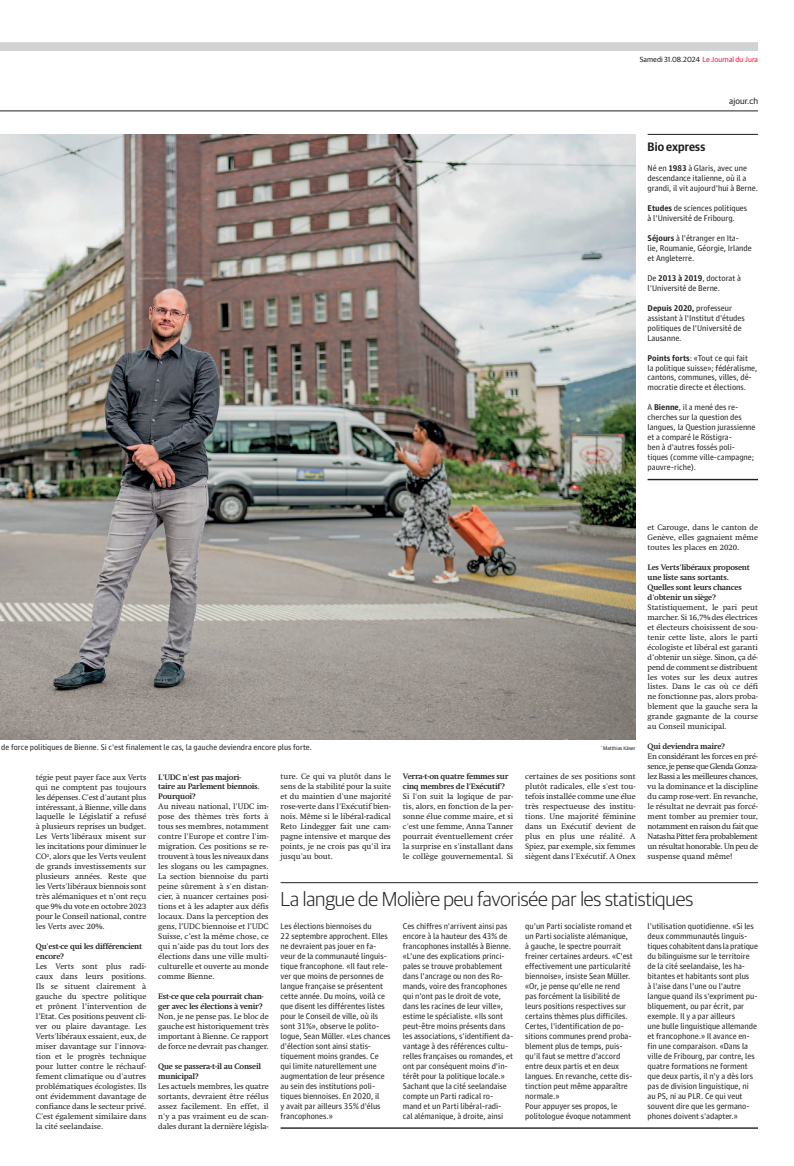
<style>
.page{position:relative;width:794px;height:1166px;background:#fff}
.page>*{position:absolute;margin:0;border:0;box-sizing:border-box;transform-origin:0 0}
.t1{font:300 20.12px "Guardian Sans";letter-spacing:-.005em;color:#231f20}
.t2{font:600 12.25px "Guardian Sans Narrow";letter-spacing:.01em;color:#231f20}
.t3{font:8.75px "Guardian Sans";letter-spacing:.01em;color:#231f20}
.t4{font:8.31px/10px "Guardian Agate Sans 1";letter-spacing:-.005em;color:#231f20}
.t5{font:8.05px/10px "Swift LT Pro";letter-spacing:-.005em;color:#231f20;text-align:justify}
.t6{font:700 8.05px/10px "Swift LT Pro";letter-spacing:-.03em;color:#231f20}
.t7{font:8.05px "Guardian Agate Sans 1";color:#231f20}
.t8{font:7.44px "Guardian Sans";letter-spacing:.01em;color:#231f20}
.t9{font:5.25px "Guardian Sans";letter-spacing:.01em;color:#231f20}
.s1{color:#ed1a40}
.s2{font-weight:700}
</style>
<div class="page">
<div style="left:0;top:42px;width:758px;height:9px;background:#d1d2d4"></div>
<hr style="left:0;top:111px;width:758px;height:1px;background:#231f20">
<img style="left:0;top:134px;width:635px;height:606px">
<hr style="left:281px;top:882px;width:477px;height:1px;background:#231f20">
<hr style="left:281px;top:1127px;width:477px;height:2px;background:#231f20">
<hr style="left:647px;top:134px;width:111px;height:1px;background:#231f20">
<hr style="left:647px;top:479px;width:111px;height:1px;background:#231f20">
<p class="t8" style="left:640px;top:54px;width:120px">Samedi 31.08.2024 <span class="s1">Le Journal du Jura</span></p>
<p class="t3" style="left:729px;top:94px;width:30px">ajour.ch</p>
<h2 class="t2" style="left:647px;top:138px;width:59px">Bio express</h2>
<p class="t4" style="left:647px;top:162px;width:112px">Né en <span class="s2">1983</span> à Glaris, avec une descendance italienne, où il a grandi, il vit aujourd'hui à Berne.</p>
<p class="t4" style="left:647px;top:202px;width:101px"><span class="s2">Etudes</span> de sciences politiques à l'Université de Fribourg.</p>
<p class="t4" style="left:647px;top:232px;width:106px"><span class="s2">Séjours</span> à l'étranger en Ita-<br>lie, Roumanie, Géorgie, Irlande et Angleterre.</p>
<p class="t4" style="left:647px;top:272px;width:95px">De <span class="s2">2013 à 2019</span>, doctorat à l'Université de Berne.</p>
<p class="t4" style="left:647px;top:302px;width:99px"><span class="s2">Depuis 2020,</span> professeur assistant à l'Institut d'études politiques de l'Université de<br>Lausanne.</p>
<p class="t4" style="left:647px;top:352px;width:111px"><span class="s2">Points forts</span>: «Tout ce qui fait<br>la politique suisse»; fédéralisme, cantons, communes, villes, dé&shy;mocratie directe et élections.</p>
<p class="t4" style="left:647px;top:402px;width:109px">A <span class="s2">Bienne</span>, il a mené des re&shy;cherches sur la question des langues, la Question jurassienne et a comparé le Röstigra-<br>ben à d'autres fossés poli&shy;tiques (comme ville-campagne; pauvre-riche).</p>
<p class="t5" style="left:647px;top:522px;width:112px">et Carouge, dans le canton de Genève, elles gagnaient même toutes les places en 2020.</p>
<p class="t6" style="left:647px;top:562px;width:104px">Les Verts'libéraux proposent une liste sans sortants.<br>Quelles sont leurs chances d'obtenir un siège?</p>
<p class="t5" style="left:647px;top:602px;width:112px">Statistiquement, le pari peut marcher. Si 16,7% des électrices et électeurs choisissent de sou&shy;tenir cette liste, alors le parti écologiste et libéral est garanti d’obtenir un siège. Sinon, ça dé&shy;pend de comment se distribuent les votes sur les deux autres listes. Dans le cas où ce défi ne fonctionne pas, alors proba&shy;blement que la gauche sera la grande gagnante de la course au Conseil municipal.</p>
<p class="t6" style="left:647px;top:741px;width:79px">Qui deviendra maire?</p>
<p class="t5" style="left:647px;top:751px;width:112px">En considérant les forces en pré&shy;sence, je pense que Glenda Gonza&shy;lez Bassi a les meilleures chances, vu la dominance et la discipline du camp rose-vert. En revanche, le résultat ne devrait pas forcé&shy;ment tomber au premier tour, notamment en raison du fait que Natasha Pittet fera probablement un résultat honorable. Un peu de suspense quand même!</p>
<p class="t7" style="left:1px;top:741px;width:312px">de force politiques de Bienne. Si c'est finalement le cas, la gauche deviendra encore plus forte.</p>
<p class="t9" style="left:600px;top:744px;width:37px">¨Matthias Käser</p>
<p class="t5" style="left:525px;top:771px;width:112px">certaines de ses positions sont plutôt radicales, elle s'est tou&shy;tefois installée comme une élue très respectueuse des institu&shy;tions. Une majorité féminine dans un Exécutif devient de plus en plus une réalité. A Spiez, par exemple, six femmes siègent dans l'Exécutif. A Onex</p>
<p class="t5" style="left:281px;top:772px;width:112px">ture. Ce qui va plutôt dans le sens de la stabilité pour la suite et du maintien d'une majorité rose-verte dans l'Exécutif bien&shy;nois. Même si le libéral-radical Reto Lindegger fait une cam&shy;pagne intensive et marque des points, je ne crois pas qu'il ira jusqu'au bout.</p>
<p class="t6" style="left:403px;top:771px;width:107px">Verra‑t‑on quatre femmes sur cinq membres de l'Exécutif?</p>
<p class="t5" style="left:36px;top:772px;width:112px">tégie peut payer face aux Verts qui ne comptent pas toujours les dépenses. C'est d'autant plus intéressant, à Bienne, ville dans laquelle le Législatif a refusé à plusieurs reprises un budget.<br>Les Verts'libéraux misent sur les incitations pour diminuer le CO<sup>2</sup>, alors que les Verts veulent de grands investissements sur plusieurs années. Reste que les Verts'libéraux biennois sont très alémaniques et n’ont reçu que 9% du vote en octobre 2023 pour le Conseil national, contre les Verts avec 20%.</p>
<p class="t6" style="left:36px;top:941px;width:108px">Qu'est‑ce qui les différencient encore?</p>
<p class="t5" style="left:36px;top:961px;width:112px">Les Verts sont plus radi&shy;caux dans leurs positions.<br>Ils se situent clairement à gauche du spectre politique et prônent l’intervention de l’Etat. Ces positions peuvent cli&shy;ver ou plaire davantage. Les Verts'libéraux essaient, eux, de miser davantage sur l'innova&shy;tion et le progrès technique pour lutter contre le réchauf&shy;fement climatique ou d'autres problématiques écologistes. Ils ont évidemment davantage de confiance dans le secteur privé.<br>C'est également similaire dans la cité seelandaise.</p>
<p class="t6" style="left:158px;top:772px;width:103px">L'UDC n'est pas majori&shy;taire au Parlement biennois.<br>Pourquoi?</p>
<p class="t5" style="left:158px;top:802px;width:112px">Au niveau national, l'UDC im&shy;pose des thèmes très forts à tous ses membres, notamment contre l'Europe et contre l'im&shy;migration. Ces positions se re&shy;trouvent à tous les niveaux dans les slogans ou les campagnes.<br>La section biennoise du parti peine sûrement à s'en distan&shy;cier, à nuancer certaines posi&shy;tions et à les adapter aux défis locaux. Dans la perception des gens, l’UDC biennoise et l’UDC Suisse, c’est la même chose, ce qui n’aide pas du tout lors des élections dans une ville multi&shy;culturelle et ouverte au monde comme Bienne.</p>
<p class="t6" style="left:158px;top:991px;width:107px">Est‑ce que cela pourrait chan&shy;ger avec les élections à venir?</p>
<p class="t5" style="left:158px;top:1011px;width:112px">Non, je ne pense pas. Le bloc de gauche est historiquement très important à Bienne. Ce rapport de force ne devrait pas changer.</p>
<p class="t6" style="left:158px;top:1061px;width:104px">Que se passera‑t‑il au Conseil municipal?</p>
<p class="t5" style="left:158px;top:1081px;width:112px">Les actuels membres, les quatre sortants, devraient être réélus assez facilement. En effet, il n'y a pas vraiment eu de scan&shy;dales durant la dernière législa-</p>
<p class="t5" style="left:403px;top:791px;width:112px">Si l'on suit la logique de par&shy;tis, alors, en fonction de la per&shy;sonne élue comme maire, et si c'est une femme, Anna Tanner pourrait éventuellement créer la surprise en s'installant dans le collège gouvernemental. Si</p>
<h1 class="t1" style="left:281px;top:884px;width:414px">La langue de Molière peu favorisée par les statistiques</h1>
<p class="t4" style="left:281px;top:921px;width:111px">Les élections biennoises du<br>22 septembre approchent. Elles ne devraient pas jouer en fa&shy;veur de la communauté linguis&shy;tique francophone. «Il faut rele&shy;ver que moins de personnes de langue française se présentent cette année. Du moins, voilà ce que disent les différentes listes pour le Conseil de ville, où ils sont 31%», observe le polito&shy;logue, Sean Müller. «Les chances d'élection sont ainsi statis&shy;tiquement moins grandes. Ce qui limite naturellement une augmentation de leur présence au sein des institutions poli&shy;tiques biennoises. En 2020, il<br>y avait par ailleurs 35% d'élus francophones.»</p>
<p class="t4" style="left:403px;top:921px;width:112px">Ces chiffres n'arrivent ainsi pas encore à la hauteur des 43% de francophones installés à Bienne. «L'une des explications princi&shy;pales se trouve probablement dans l'ancrage ou non des Ro&shy;mands, voire des francophones qui n'ont pas le droit de vote, dans les racines de leur ville», estime le spécialiste. «Ils sont peut-être moins présents dans les associations, s'identifient da&shy;vantage à des références cultu&shy;relles françaises ou romandes, et ont par conséquent moins d'in&shy;térêt pour la politique locale.»<br>Sachant que la cité seelandaise compte un Parti radical ro&shy;mand et un Parti libéral-radi&shy;cal alémanique, à droite, ainsi</p>
<p class="t4" style="left:525px;top:921px;width:109px">qu'un Parti socialiste romand et un Parti socialiste alémanique, à gauche, le spectre pourrait freiner certaines ardeurs. «C'est effectivement une particularité biennoise», insiste Sean Müller. «Or, je pense qu'elle ne rend pas forcément la lisibilité de leurs positions respectives sur certains thèmes plus difficiles.<br>Certes, l'identification de po&shy;sitions communes prend proba&shy;blement plus de temps, puis&shy;qu'il faut se mettre d'accord entre deux partis et en deux langues. En revanche, cette dis&shy;tinction peut même apparaître normale.»<br>Pour appuyer ses propos, le politologue évoque notamment</p>
<p class="t4" style="left:647px;top:921px;width:112px">l'utilisation quotidienne. «Si les deux commmunautés linguis&shy;tiques cohabitent dans la pratique du bilinguisme sur le territoire de la cité seelandaise, les ha&shy;bitantes et habitants sont plus<br>à l'aise dans l'une ou l'autre langue quand ils s'expriment pu&shy;bliquement, ou par écrit, par exemple. Il y a par ailleurs<br>une bulle linguistique allemande et francophone.» Il avance en&shy;fin une comparaison. «Dans la ville de Fribourg, par contre, les quatre formations ne forment que deux partis, il n'y a dès lors pas de division linguistique, ni au PS, ni au PLR. Ce qui veut souvent dire que les germano&shy;phones doivent s'adapter.»</p>
</div>
